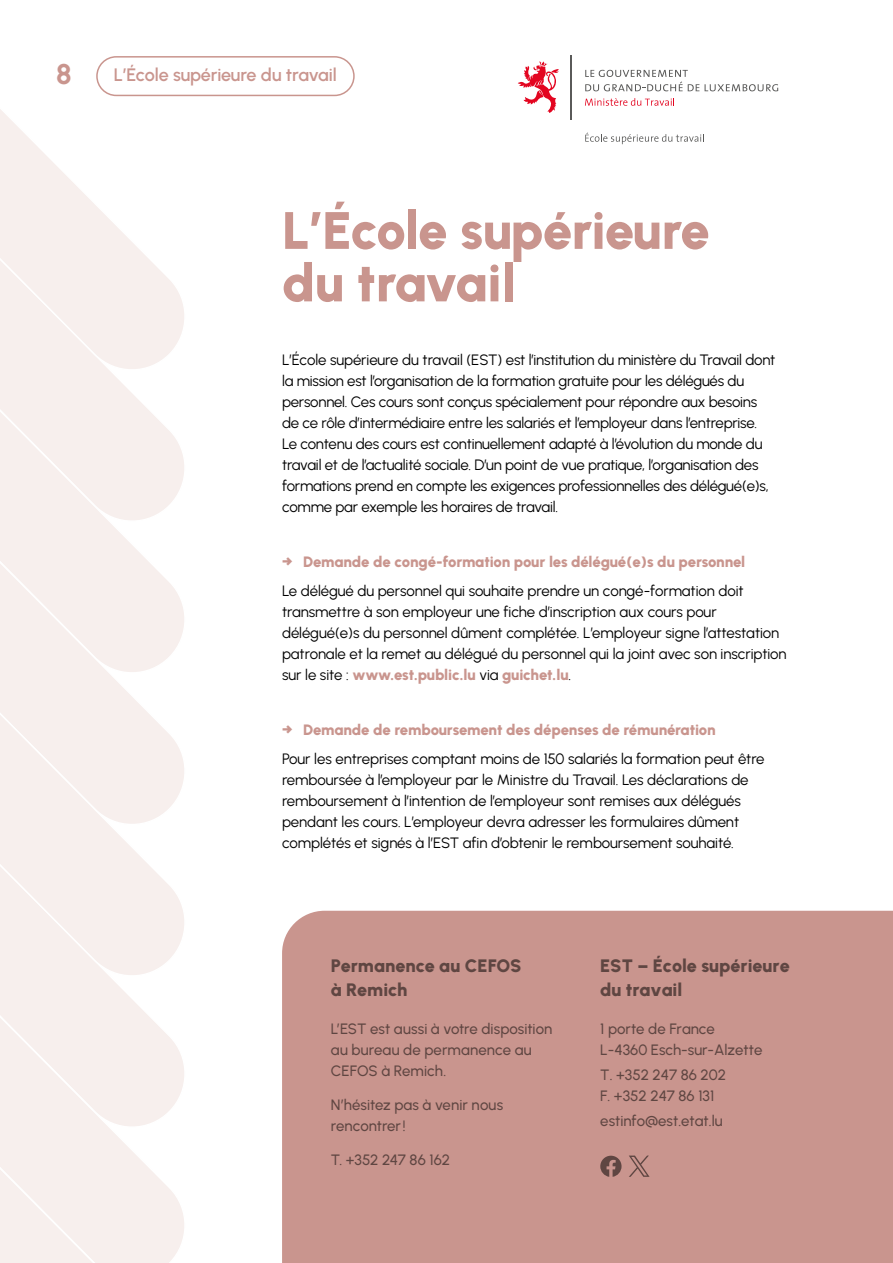
<style>
.page{position:relative;width:893px;height:1263px;background:#fff}
.page>*{position:absolute;margin:0;border:0;box-sizing:border-box;transform-origin:0 0}
.t1{font:900 52.5px/52.5px "Urbanist";letter-spacing:-.015em;color:#c9958e}
.t2{font:700 28.5px "Urbanist";color:#c9958e}
.t3{font:900 18px/24px "Urbanist";color:#5f4642}
.t4{font:600 18px "Urbanist";letter-spacing:-.01em;color:#c9958e}
.t5{font:15px/21px "Urbanist";letter-spacing:-.01em;color:#000}
.t6{font:500 15px/21px "Urbanist";color:#5f4642}
.t7{font:900 15px "Urbanist";letter-spacing:-.01em;color:#c9958e}
.s1{font-weight:900;color:#c9958e}
</style>
<div class="page">
<div style="left:96px;top:56px;width:259px;height:40px;border:2px solid #c9958e;border-radius:19px"></div>
<div style="left:282px;top:911px;width:611px;height:352px;background:#c9958e"></div>
<svg style="left:0;top:377px;width:179px;height:69px"></svg>
<svg style="left:0;top:983px;width:179px;height:69px"></svg>
<svg style="left:0;top:446px;width:184px;height:151px;background:#f8f1ef"></svg>
<svg style="left:0;top:1052px;width:184px;height:211px;background:#f7f0ee"></svg>
<svg style="left:0;top:56px;width:192px;height:321px"></svg>
<svg style="left:0;top:597px;width:184px;height:386px;background:#f8f1ef"></svg>
<svg style="left:600px;top:1156px;width:21px;height:21px"></svg>
<svg style="left:629px;top:1155px;width:20px;height:22px"></svg>
<svg style="left:518px;top:61px;width:41px;height:52px"></svg>
<hr style="left:570px;top:55px;width:1px;height:65px;background:#5a5a59">
<svg style="left:585px;top:70px;width:114px;height:21px"></svg>
<svg style="left:705px;top:84px;width:73px;height:7px"></svg>
<svg style="left:585px;top:98px;width:89px;height:8px"></svg>
<svg style="left:585px;top:132px;width:119px;height:12px"></svg>
<h2 class="t2" style="left:56px;top:55px;width:17px">8</h2>
<p class="t4" style="left:114px;top:62px;width:224px">L’École supérieure du travail</p>
<h1 class="t1" style="left:282px;top:201px;width:429px">L’École supérieure du travail</h1>
<p class="t5" style="left:282px;top:349px;width:495px">L’École supérieure du travail (EST) est l’institution du ministère du Travail dont la mission est l’organisation de la formation gratuite pour les délégués du personnel. Ces cours sont conçus spécialement pour répondre aux besoins de ce rôle d’intermédiaire entre les salariés et l’employeur dans l’entreprise.<br>Le contenu des cours est continuellement adapté à l’évolution du monde du travail et de l’actualité sociale. D’un point de vue pratique, l’organisation des formations prend en compte les exigences professionnelles des délégué(e)s, comme par exemple les horaires de travail.</p>
<p class="t7" style="left:282px;top:551px;width:465px">→ Demande de congé-formation pour les délégué(e)s du personnel</p>
<p class="t5" style="left:282px;top:580px;width:506px">Le délégué du personnel qui souhaite prendre un congé-formation doit transmettre à son employeur une fiche d’inscription aux cours pour délégué(e)s du personnel dûment complétée. L’employeur signe l’attestation patronale et la remet au délégué du personnel qui la joint avec son inscription sur le site : <span class="s1">www.est.public.lu</span> via <span class="s1">guichet.lu</span>.</p>
<p class="t7" style="left:282px;top:719px;width:435px">→ Demande de remboursement des dépenses de rémunération</p>
<p class="t5" style="left:282px;top:748px;width:484px">Pour les entreprises comptant moins de 150 salariés la formation peut être remboursée à l’employeur par le Ministre du Travail. Les déclarations de remboursement à l’intention de l’employeur sont remises aux délégués pendant les cours. L’employeur devra adresser les formulaires dûment complétés et signés à l’EST afin d’obtenir le remboursement souhaité.</p>
<p class="t3" style="left:331px;top:952px;width:192px">Permanence au CEFOS à Remich</p>
<p class="t6" style="left:331px;top:1017px;width:223px">L’EST est aussi à votre disposition au bureau de permanence au<br>CEFOS à Remich.</p>
<p class="t6" style="left:331px;top:1093px;width:174px">N’hésitez pas à venir nous rencontrer!</p>
<p class="t6" style="left:331px;top:1149px;width:121px">T. +352 247 86 162</p>
<p class="t3" style="left:600px;top:952px;width:191px">EST – École supérieure du travail</p>
<p class="t6" style="left:600px;top:1017px;width:164px">1 porte de France<br>L-4360 Esch-sur-Alzette</p>
<p class="t6" style="left:600px;top:1064px;width:127px">T. +352 247 86 202<br>F. +352 247 86 131</p>
<p class="t6" style="left:600px;top:1110px;width:124px">estinfo@est.etat.lu</p>
</div>
